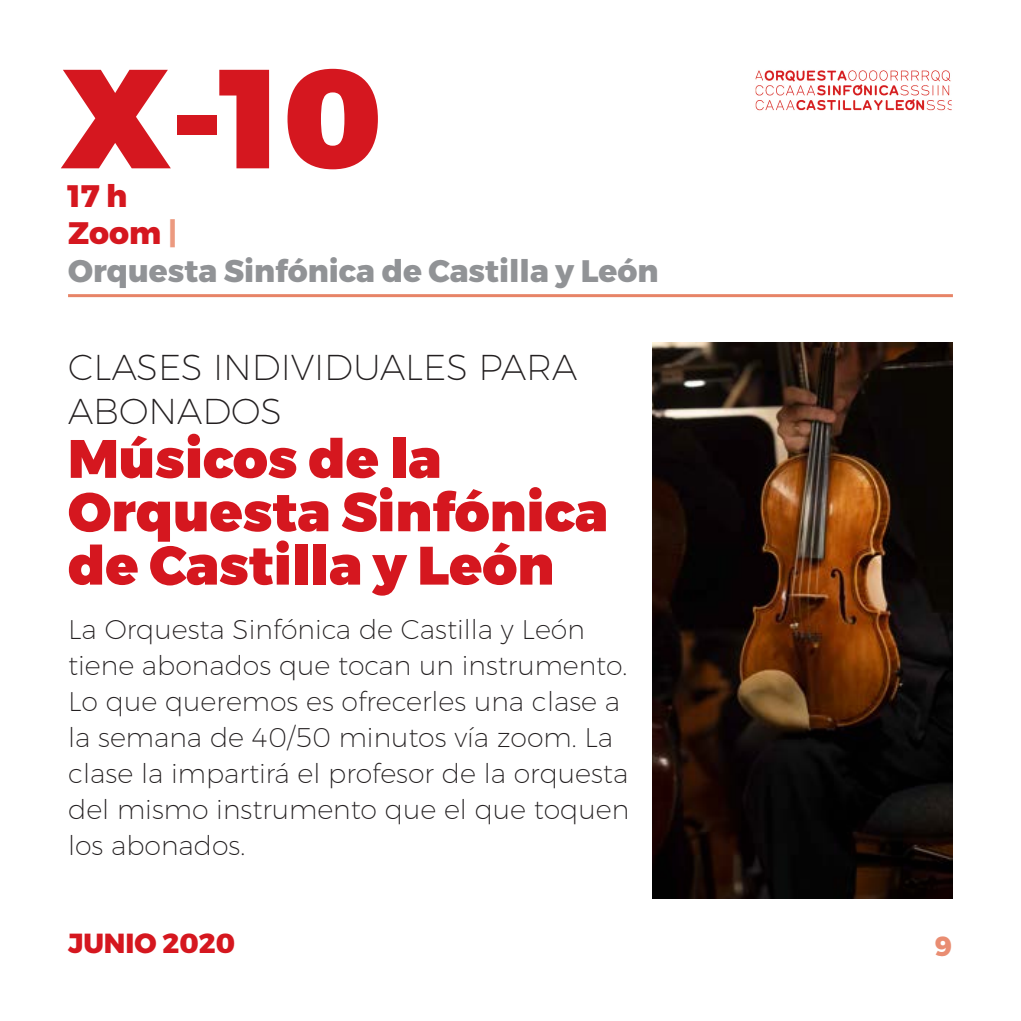
<style>
.page{position:relative;width:1021px;height:1021px;background:#fff}
.page>*{position:absolute;margin:0;border:0;box-sizing:border-box;transform-origin:0 0}
.t1{font:900 140.4px "Montserrat";color:#d5171f}
.t2{font:900 54px/53.4px "Montserrat";color:#d5171f}
.t3{font:200 36px/44.4px "Montserrat";color:#231f20}
.t4{font:800 31.2px "Montserrat";color:#919396}
.t5{font:800 31.2px "Montserrat";color:#d5171f}
.t6{font:800 27.6px "Montserrat";color:#d5171f}
.t7{font:800 27.6px "Montserrat";color:#e98d72}
.t8{font:200 27px/36px "Montserrat";color:#231f20}
.s1{color:#ec9a80}
</style>
<div class="page">
<hr style="left:68px;top:294px;width:884px;height:3px;background:#e78467">
<img style="left:652px;top:342px;width:300px;height:556px">
<img style="left:755px;top:70px;width:197px;height:41px">
<p class="t1" style="left:61px;top:64px;width:322px">X-10</p>
<p class="t5" style="left:68px;top:178px;width:61px">17 h</p>
<p class="t5" style="left:68px;top:215px;width:111px">Zoom <span class="s1">|</span></p>
<p class="t4" style="left:68px;top:253px;width:592px">Orquesta Sinfónica de Castilla y León</p>
<p class="t3" style="left:68px;top:348px;width:510px">CLASES INDIVIDUALES PARA<br>ABONADOS</p>
<p class="t2" style="left:68px;top:436px;width:541px">Músicos de la<br>Orquesta Sinfónica de Castilla y León</p>
<p class="t8" style="left:68px;top:613px;width:562px">La Orquesta Sinfónica de Castilla y León tiene abonados que tocan un instrumento.<br>Lo que queremos es ofrecerles una clase a la semana de 40/50 minutos vía zoom. La clase la impartirá el profesor de la orquesta del mismo instrumento que el que toquen los abonados.</p>
<p class="t6" style="left:68px;top:927px;width:168px">JUNIO 2020</p>
<p class="t7" style="left:935px;top:930px;width:19px">9</p>
</div>
